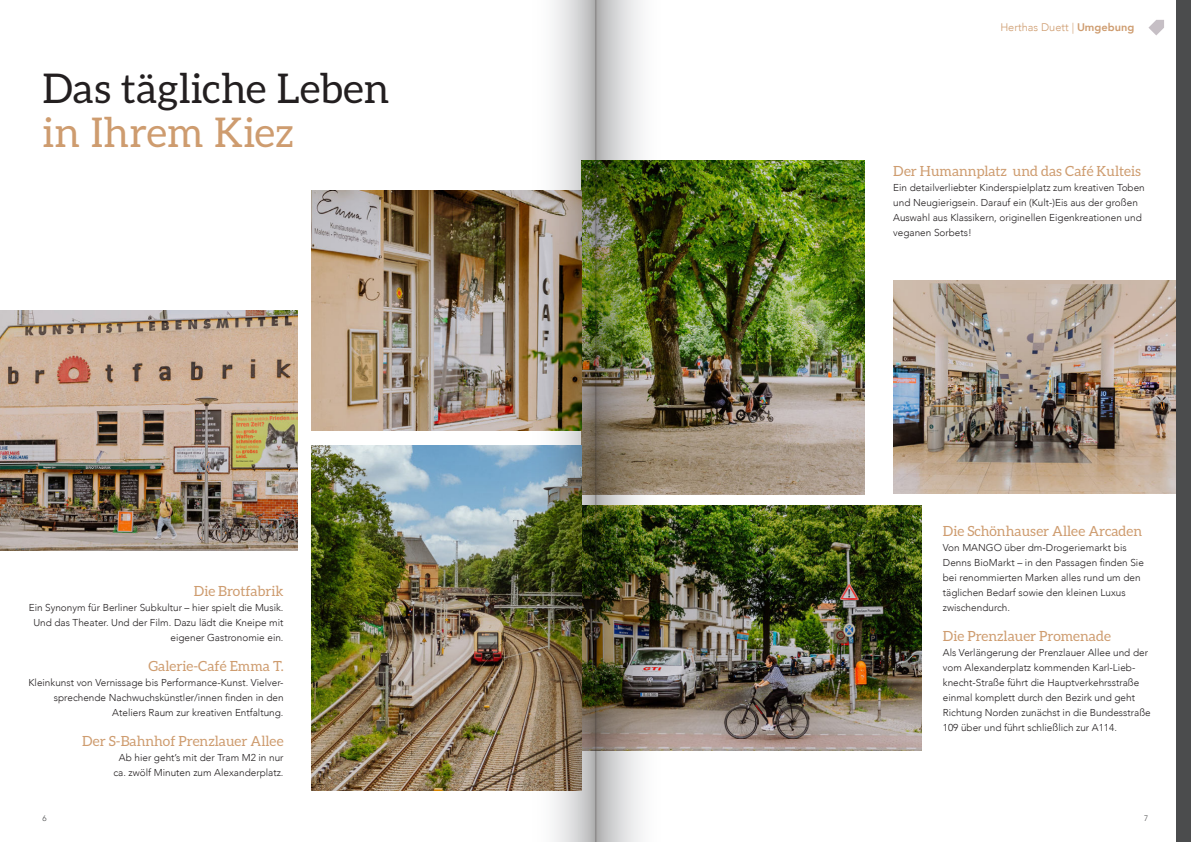
<style>
.page{position:relative;width:1191px;height:842px;background:#fff}
.page>*{position:absolute;margin:0;border:0;box-sizing:border-box;transform-origin:0 0}
.t1{font:41px "Aleo";color:#231f20}
.t2{font:41px "Aleo";letter-spacing:.005em;color:#ce9c6f}
.t3{font:14px "Aleo";color:#ce9c6f}
.t4{font:300 11px "Avenir";color:#ce9c6f}
.t5{font:300 10px/15px "Avenir";color:#231f20}
.t6{font:300 8px "Avenir";color:#4b4c4d}
.s1{font-weight:800}
</style>
<div class="page">
<img style="left:893px;top:281px;width:283px;height:213px">
<img style="left:664px;top:506px;width:257px;height:244px">
<img style="left:664px;top:161px;width:201px;height:333px">
<img style="left:312px;top:191px;width:214px;height:240px">
<img style="left:312px;top:446px;width:214px;height:345px">
<img style="left:0;top:310px;width:298px;height:240px">
<svg style="left:1148px;top:20px;width:16px;height:15px"></svg>
<div style="left:1176px;top:0;width:15px;height:842px;background:#4b4c4d"></div>
<img style="left:596px;top:0;width:68px;height:842px">
<img style="left:526px;top:0;width:69px;height:842px">
<hr style="left:595px;top:0;width:1px;height:842px;background:#231f20">
<h1 class="t1" style="left:43px;top:67px;width:348px">Das tägliche Leben</h1>
<h1 class="t2" style="left:43px;top:111px;width:253px">in Ihrem Kiez</h1>
<h2 class="t3" style="left:194px;top:583px;width:91px">Die Brotfabrik</h2>
<p class="t5" style="left:29px;top:600px;width:256px;text-align:right">Ein Synonym für Berliner Subkultur – hier spielt die Musik.<br>Und das Theater. Und der Film. Dazu lädt die Kneipe mit eigener Gastronomie ein.</p>
<h2 class="t3" style="left:148px;top:658px;width:137px">Galerie-Café Emma T.</h2>
<p class="t5" style="left:29px;top:675px;width:256px;text-align:right">Kleinkunst von Vernissage bis Performance-Kunst. Vielver&shy;sprechende Nachwuchskünstler/innen finden in den<br>Ateliers Raum zur kreativen Entfaltung.</p>
<h2 class="t3" style="left:82px;top:733px;width:203px">Der S-Bahnhof Prenzlauer Allee</h2>
<p class="t5" style="left:113px;top:750px;width:172px;text-align:center">Ab hier geht’s mit der Tram M2 in nur ca. zwölf Minuten zum Alexanderplatz.</p>
<p class="t4" style="left:1000px;top:21px;width:135px">Herthas Duett | <span class="s1">Umgebung</span></p>
<h2 class="t3" style="left:893px;top:163px;width:249px">Der Humannplatz und das Café Kulteis</h2>
<p class="t5" style="left:893px;top:180px;width:253px">Ein detailverliebter Kinderspielplatz zum kreativen Toben und Neugierigsein. Darauf ein (Kult-)Eis aus der großen Auswahl aus Klassikern, originellen Eigenkreationen und veganen Sorbets!</p>
<h2 class="t3" style="left:943px;top:523px;width:201px">Die Schönhauser Allee Arcaden</h2>
<p class="t5" style="left:943px;top:540px;width:202px">Von MANGO über dm-Drogeriemarkt bis Denns BioMarkt – in den Passagen finden Sie bei renommierten Marken alles rund um den täglichen Bedarf sowie den kleinen Luxus zwischendurch.</p>
<h2 class="t3" style="left:943px;top:628px;width:170px">Die Prenzlauer Promenade</h2>
<p class="t5" style="left:943px;top:645px;width:209px">Als Verlängerung der Prenzlauer Allee und der vom Alexanderplatz kommenden Karl-Lieb&shy;knecht-Straße führt die Hauptverkehrsstraße einmal komplett durch den Bezirk und geht Richtung Norden zunächst in die Bundesstraße 109 über und führt schließlich zur A114.</p>
<p class="t6" style="left:43px;top:814px;width:6px">6</p>
<p class="t6" style="left:1144px;top:814px;width:6px">7</p>
</div>
